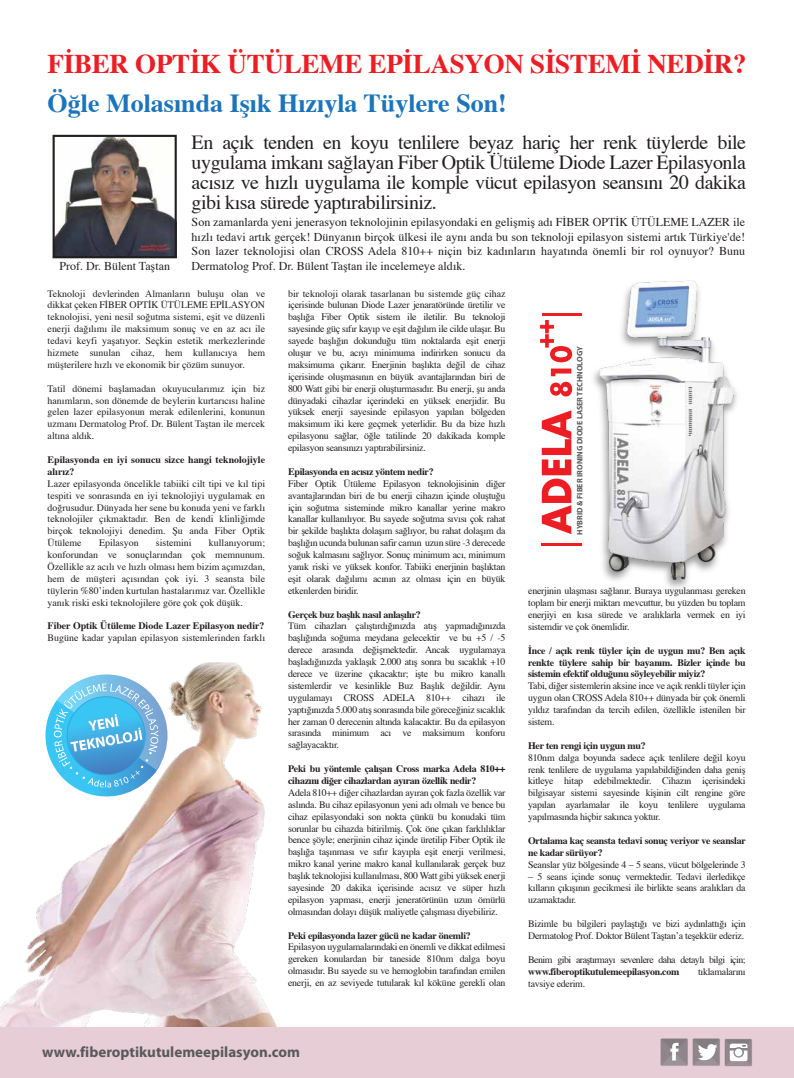
<style>
.page{position:relative;width:794px;height:1078px;background:#fff}
.page>*{position:absolute;margin:0;border:0;box-sizing:border-box;transform-origin:0 0}
.t1{font:700 27px "Times";letter-spacing:-.01em;color:#ed1d24}
.t2{font:700 26px "Times";color:#1c75bc}
.t3{font:900 23.9px "Myriad Pro";color:#ed1d24}
.t4{font:20px/20px "Times";letter-spacing:-.025em;color:#231f20;text-align:justify}
.t5{font:700 15px "Myriad Pro";color:#58595b}
.t6{font:12px/14.4px "Times";color:#231f20;text-align:justify}
.t7{font:9.9px/11.9px "Times";letter-spacing:-.025em;color:#231f20;text-align:justify}
.t8{font:700 9.9px/11.9px "Times";letter-spacing:-.025em;color:#231f20}
.t9{font:700 9.9px/11.9px "Times";color:#231f20}
.t10{font:9.9px "Times";color:#231f20}
.t11{font:9.9px "Times";letter-spacing:-.05em;color:#231f20}
.t12{font:700 7.9px "Myriad Pro";color:#595a5c}
</style>
<div class="page">
<img style="left:0;top:662px;width:277px;height:365px">
<div style="left:0;top:1027px;width:794px;height:50px;background:#e7cdd5"></div>
<svg style="left:660px;top:1037px;width:28px;height:28px"></svg>
<div style="left:661px;top:1038px;width:26px;height:27px;background:#9c9196"></div>
<svg style="left:692px;top:1037px;width:28px;height:28px"></svg>
<div style="left:693px;top:1038px;width:26px;height:27px;background:#9c9196"></div>
<svg style="left:724px;top:1038px;width:28px;height:28px"></svg>
<svg style="left:661px;top:1038px;width:26px;height:26px"></svg>
<svg style="left:693px;top:1038px;width:26px;height:26px"></svg>
<svg style="left:725px;top:1038px;width:26px;height:27px"></svg>
<div style="left:735px;top:1048px;width:7px;height:7px;background:#fff;border-radius:50%"></div>
<img style="left:593px;top:370px;width:144px;height:218px">
<img style="left:599px;top:280px;width:136px;height:300px">
<svg style="left:41px;top:674px;width:128px;height:127px"></svg>
<svg style="left:542px;top:410px;width:29px;height:124px"></svg>
<svg style="left:550px;top:368px;width:22px;height:28px"></svg>
<hr style="left:542px;top:543px;width:40px;height:2px;background:#ed1d24">
<hr style="left:542px;top:314px;width:39px;height:2px;background:#ed1d24">
<svg style="left:540px;top:320px;width:32px;height:42px"></svg>
<img style="left:56px;top:138px;width:118px;height:117px">
<div style="left:53px;top:135px;width:124px;height:123px;border:2px solid #231f20"></div>
<h1 class="t1" style="left:48px;top:45px;width:700px">FİBER OPTİK ÜTÜLEME EPİLASYON SİSTEMİ NEDİR?</h1>
<h2 class="t2" style="left:48px;top:86px;width:461px">Öğle Molasında Işık Hızıyla Tüylere Son!</h2>
<p class="t6" style="left:59px;top:259px;width:112px">Prof. Dr. Bülent Taştan</p>
<p class="t4" style="left:192px;top:134px;width:556px">En açık tenden en koyu tenlilere beyaz hariç her renk tüylerde bile uygulama imkanı sağlayan Fiber Optik Ütüleme Diode Lazer Epilasyonla acısız ve hızlı uygulama ile komple vücut epilasyon seansını 20 dakika gibi kısa sürede yaptırabilirsiniz.</p>
<p class="t6" style="left:192px;top:216px;width:555px">Son zamanlarda yeni jenerasyon teknolojinin epilasyondaki en gelişmiş adı FİBER OPTİK ÜTÜLEME LAZER ile hızlı tedavi artık gerçek! Dünyanın birçok ülkesi ile aynı anda bu son teknoloji epilasyon sistemi artık Türkiye'de!<br>Son lazer teknolojisi olan CROSS Adela 810++ niçin biz kadınların hayatında önemli bir rol oynuyor? Bunu Dermatolog Prof. Dr. Bülent Taştan ile incelemeye aldık.</p>
<p class="t7" style="left:48px;top:288px;width:219px">Teknoloji devlerinden Almanların buluşu olan ve dikkat çeken FİBER OPTİK ÜTÜLEME EPİLASYON teknolojisi, yeni nesil soğutma sistemi, eşit ve düzenli enerji dağılımı ile maksimum sonuç ve en az acı ile tedavi keyfi yaşatıyor. Seçkin estetik merkezlerinde hizmete sunulan cihaz, hem kullanıcıya hem müşterilere hızlı ve ekonomik bir çözüm sunuyor.</p>
<p class="t7" style="left:48px;top:383px;width:219px">Tatil dönemi başlamadan okuyucularımız için biz hanımların, son dönemde de beylerin kurtarıcısı haline gelen lazer epilasyonun merak edilenlerini, konunun uzmanı Dermatolog Prof. Dr. Bülent Taştan ile mercek altına aldık.</p>
<p class="t9" style="left:48px;top:454px;width:219px">Epilasyonda en iyi sonucu sizce hangi teknolojiyle alırız?</p>
<p class="t7" style="left:48px;top:478px;width:219px">Lazer epilasyonda öncelikle tabiiki cilt tipi ve kıl tipi tespiti ve sonrasında en iyi teknolojiyi uygulamak en doğrusudur. Dünyada her sene bu konuda yeni ve farklı teknolojiler çıkmaktadır. Ben de kendi klinliğimde birçok teknolojiyi denedim. Şu anda Fiber Optik Ütüleme</p>
<p class="t7" style="left:48px;top:537px;width:219px;text-indent:161px">kullanıyorum; konforundan ve sonuçlarından çok memnunum.<br>Özellikle az acılı ve hızlı olması hem bizim açımızdan, hem de müşteri açısından çok iyi. 3 seansta bile tüylerin %80’inden kurtulan hastalarımız var. Özellikle yanık riski eski teknolojilere göre çok çok düşük.</p>
<p class="t9" style="left:48px;top:620px;width:218px">Fiber Optik Ütüleme Diode Lazer Epilasyon nedir?</p>
<p class="t10" style="left:48px;top:631px;width:219px">Bugüne kadar yapılan epilasyon sistemlerinden farklı</p>
<p class="t10" style="left:99px;top:536px;width:41px">Epilasyon</p>
<p class="t10" style="left:156px;top:536px;width:37px">sistemini</p>
<p class="t7" style="left:288px;top:288px;width:219px">bir teknoloji olarak tasarlanan bu sistemde güç cihaz içerisinde bulunan Diode Lazer jenaratöründe üretilir ve başlığa Fiber Optik sistem ile iletilir. Bu teknoloji sayesinde güç sıfır kayıp ve eşit dağılım ile cilde ulaşır. Bu sayede başlığın dokunduğu tüm noktalarda eşit enerji oluşur ve bu, acıyı minimuma indirirken sonucu da maksimuma çıkarır. Enerjinin başlıkta değil de cihaz içerisinde oluşmasının en büyük avantajlarından biri de 800 Watt gibi bir enerji oluşturmasıdır. Bu enerji, şu anda dünyadaki cihazlar içerindeki en yüksek enerjidir. Bu yüksek enerji sayesinde epilasyon yapılan bölgeden maksimum iki kere geçmek yeterlidir. Bu da bize hızlı epilasyonu sağlar, öğle tatilinde 20 dakikada komple epilasyon seansınızı yaptırabilirsiniz.</p>
<p class="t8" style="left:288px;top:466px;width:147px">Epilasyonda en acısız yöntem nedir?</p>
<p class="t7" style="left:288px;top:478px;width:219px">Fiber Optik Ütüleme Epilasyon teknolojisinin diğer avantajlarından biri de bu enerji cihazın içinde oluştuğu için soğutma sisteminde mikro kanallar yerine makro kanallar kullanılıyor. Bu sayede soğutma sıvısı çok rahat bir şekilde başlıkta dolaşım sağlıyor, bu rahat dolaşım da başlığın ucunda bulunan safir camın uzun süre -3 derecede soğuk kalmasını sağlıyor. Sonuç minimum acı, minimum yanık riski ve yüksek konfor. Tabiiki enerjinin başlıktan eşit olarak dağılımı acının az olması için en büyük etkenlerden biridir.</p>
<p class="t8" style="left:288px;top:608px;width:134px">Gerçek buz başlık nasıl anlaşılır?</p>
<p class="t7" style="left:288px;top:620px;width:219px">Tüm cihazları çalıştırdığınızda atış yapmadığınızda başlığında soğuma meydana gelecektir ve bu +5 / -5 derece arasında değişmektedir. Ancak uygulamaya başladığınızda yaklaşık 2.000 atış sonra bu sıcaklık +10 derece ve üzerine çıkacaktır; işte bu mikro kanallı sistemlerdir ve kesinlikle Buz Başlık değildir. Aynı uygulamayı CROSS ADELA 810++ cihazı ile yaptığınızda 5.000 atış sonrasında bile göreceğiniz sıcaklık her zaman 0 derecenin altında kalacaktır. Bu da epilasyon sırasında minimum acı ve maksimum konforu sağlayacaktır.</p>
<p class="t8" style="left:288px;top:763px;width:219px">Peki bu yöntemle çalışan Cross marka Adela 810++ cihazını diğer cihazlardan ayıran özellik nedir?</p>
<p class="t7" style="left:288px;top:787px;width:219px">Adela 810++ diğer cihazlardan ayıran çok fazla özellik var aslında. Bu cihaz epilasyonun yeni adı olmalı ve bence bu cihaz epilasyondaki son nokta çünkü bu konudaki tüm sorunlar bu cihazda bitirilmiş. Çok öne çıkan farklılıklar bence şöyle; enerjinin cihaz içinde üretilip Fiber Optik ile başlığa taşınması ve sıfır kayıpla eşit enerji verilmesi, mikro kanal yerine makro kanal kullanılarak gerçek buz başlık teknolojisi kullanılması, 800 Watt gibi yüksek enerji sayesinde 20 dakika içerisinde acısız ve süper hızlı epilasyon yapması, enerji jeneratörünün uzun ömürlü olmasından dolayı düşük maliyetle çalışması diyebiliriz.</p>
<p class="t8" style="left:288px;top:929px;width:184px">Peki epilasyonda lazer gücü ne kadar önemli?</p>
<p class="t7" style="left:288px;top:941px;width:219px">Epilasyon uygulamalarındaki en önemli ve dikkat edilmesi gereken konulardan bir taneside 810nm dalga boyu olmasıdır. Bu sayede su ve hemoglobin tarafından emilen enerji, en az seviyede tutularak kıl köküne gerekli olan</p>
<h3 class="t3" style="left:529px;top:348px;width:30px;rotate:-90deg">++</h3>
<p class="t12" style="left:575px;top:534px;width:190px;rotate:-90deg">HYBRID &amp; FIBER IRONING DIODE LASER TECHNOLOGY</p>
<p class="t7" style="left:528px;top:585px;width:219px">enerjinin ulaşması sağlanır. Buraya uygulanması gereken toplam bir enerji miktarı mevcuttur, bu yüzden bu toplam enerjiyi en kısa sürede ve aralıklarla vermek en iyi sistemdir ve çok önemlidir.</p>
<p class="t8" style="left:528px;top:644px;width:219px;text-align:justify">İnce / açık renk tüyler için de uygun mu? Ben açık renkte tüylere sahip bir bayanım. Bizler içinde bu sistemin efektif olduğunu söyleyebilir miyiz?</p>
<p class="t7" style="left:528px;top:680px;width:219px">Tabi, diğer sistemlerin aksine ince ve açık renkli tüyler için uygun olan CROSS Adela 810++ dünyada bir çok önemli yıldız tarafından da tercih edilen, özellikle istenilen bir sistem.</p>
<p class="t8" style="left:528px;top:739px;width:119px">Her ten rengi için uygun mu?</p>
<p class="t7" style="left:528px;top:751px;width:219px">810nm dalga boyunda sadece açık tenlilere değil koyu renk tenlilere de uygulama yapılabildiğinden daha geniş kitleye hitap edebilmektedir. Cihazın içerisindeki bilgisayar sistemi sayesinde kişinin cilt rengine göre yapılan ayarlamalar ile koyu tenlilere uygulama yapılmasında hiçbir sakınca yoktur.</p>
<p class="t8" style="left:528px;top:834px;width:219px">Ortalama kaç seansta tedavi sonuç veriyor ve seanslar ne kadar sürüyor?</p>
<p class="t7" style="left:528px;top:858px;width:219px">Seanslar yüz bölgesinde 4 – 5 seans, vücut bölgelerinde 3</p>
<p class="t7" style="left:528px;top:870px;width:219px">– 5 seans içinde sonuç vermektedir. Tedavi ilerledikçe kılların çıkışının gecikmesi ile birlikte seans aralıkları da uzamaktadır.</p>
<p class="t7" style="left:528px;top:918px;width:219px">Bizimle bu bilgileri paylaştığı ve bizi aydınlattığı için<br>Dermatolog Prof. Doktor Bülent Taştan’a teşekkür ederiz.</p>
<p class="t11" style="left:528px;top:952px;width:219px">Benim gibi araştırmayı sevenlere daha detaylı bilgi için;</p>
<p class="t8" style="left:528px;top:965px;width:153px">www.fiberoptikutulemeepilasyon.com</p>
<p class="t7" style="left:698px;top:965px;width:49px">tıklamalarını</p>
<p class="t7" style="left:528px;top:977px;width:59px">tavsiye ederim.</p>
<h3 class="t5" style="left:42px;top:1041px;width:259px">www.fiberoptikutulemeepilasyon.com</h3>
</div>
